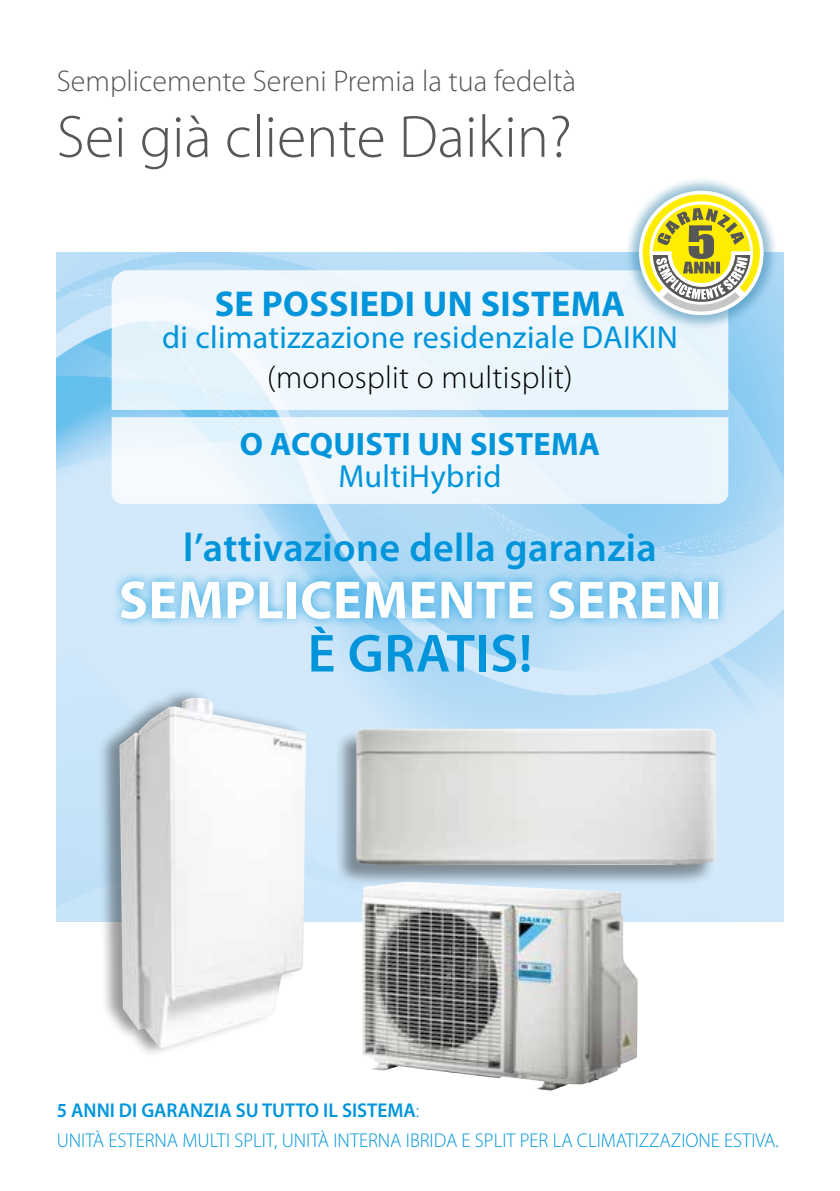
<style>
.page{position:relative;width:840px;height:1191px;background:#fff}
.page>*{position:absolute;margin:0;border:0;box-sizing:border-box;transform-origin:0 0}
.t1{font:300 60px "Myriad Pro";color:#575756}
.t2{font:700 54px "Myriad Pro";letter-spacing:.01em;color:#fff}
.t3{font:600 54px "Myriad Pro";letter-spacing:.01em;color:#0095db}
.t4{font:600 40px "Myriad Pro";letter-spacing:.01em;color:#0095db}
.t5{font:700 36px "Myriad Pro";letter-spacing:.01em;color:#0095db}
.t6{font:700 32.4px "Myriad Pro";letter-spacing:.01em;color:#0095db}
.t7{font:32px "Myriad Pro";letter-spacing:.01em;color:#0095db}
.t8{font:300 32px "Myriad Pro";letter-spacing:.01em;color:#000}
.t9{font:300 30px "Myriad Pro";color:#575756}
.t10{font:300 20px/30px "Myriad Pro";color:#0095db}
.s1{font-weight:600}
</style>
<div class="page">
<img style="left:57px;top:252px;width:725px;height:669px">
<svg style="left:112px;top:270px;width:616px;height:140px;fill:#ecf6fc"></svg>
<svg style="left:112px;top:417px;width:616px;height:87px;fill:#edf6fd"></svg>
<div style="left:111px;top:570px;width:617px;height:59px;background:#0095db;opacity:.75"></div>
<div style="left:334px;top:729px;width:381px;height:158px;background:#000;opacity:.4"></div>
<img style="left:356px;top:728px;width:359px;height:137px">
<div style="left:97px;top:687px;width:208px;height:371px;background:#000;opacity:.4"></div>
<img style="left:119px;top:698px;width:187px;height:350px">
<img style="left:362px;top:881px;width:275px;height:209px">
<div style="left:623px;top:176px;width:155px;height:154px;background:#2f80ab;opacity:.5"></div>
<svg style="left:638px;top:191px;width:125px;height:124px"></svg>
<svg style="left:642px;top:194px;width:117px;height:117px"></svg>
<h3 class="t9" style="left:57px;top:63px;width:520px">Semplicemente Sereni Premia la tua fedeltà</h3>
<h1 class="t1" style="left:57px;top:101px;width:516px">Sei già cliente Daikin?</h1>
<h3 class="t5" style="left:215px;top:280px;width:411px">SE POSSIEDI UN SISTEMA</h3>
<h3 class="t7" style="left:162px;top:317px;width:517px">di climatizzazione residenziale DAIKIN</h3>
<h3 class="t8" style="left:267px;top:358px;width:307px">(monosplit o multisplit)</h3>
<h3 class="t6" style="left:239px;top:423px;width:362px">O ACQUISTI UN SISTEMA</h3>
<h3 class="t7" style="left:338px;top:457px;width:164px">MultiHybrid</h3>
<h3 class="t4" style="left:183px;top:522px;width:474px">l’attivazione della garanzia</h3>
<h2 class="t2" style="left:119px;top:565px;width:603px">SEMPLICEMENTE SERENI</h2>
<h2 class="t3" style="left:307px;top:619px;width:226px">È GRATIS!</h2>
<p class="t10" style="left:57px;top:1095px;width:723px"><span class="s1">5 ANNI DI GARANZIA SU TUTTO IL SISTEMA</span>:<br>UNITÀ ESTERNA MULTI SPLIT, UNITÀ INTERNA IBRIDA E SPLIT PER LA CLIMATIZZAZIONE ESTIVA.</p>
</div>
